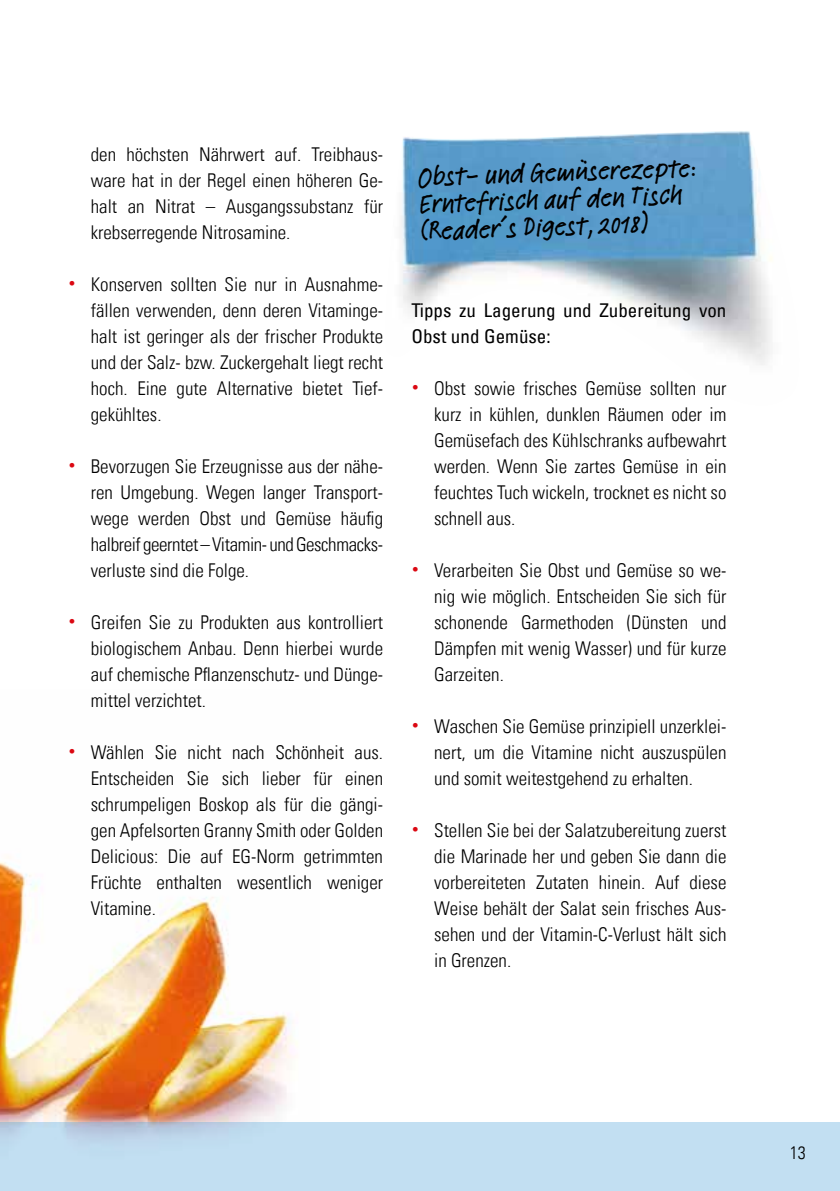
<style>
.page{position:relative;width:840px;height:1191px;background:#fff}
.page>*{position:absolute;margin:0;border:0;box-sizing:border-box;transform-origin:0 0}
.t1{font:500 28px/27px "Feltpen Com";color:#000}
.t2{font:19px/26px "Univers Com 47 Light Cond";color:#000;text-align:justify}
.t3{font:condensed 19px/26px "Univers Com 57";color:#000}
.t4{font:18px "Univers Com 47 Light Cond";color:#000}
</style>
<div class="page">
<img style="left:401px;top:131px;width:371px;height:234px">
<img style="left:0;top:861px;width:319px;height:262px">
<div style="left:0;top:1123px;width:839px;height:68px;background:#c2dff2"></div>
<p class="t2" style="left:91px;top:141px;width:293px">den höchsten Nährwert auf. Treibhaus&shy;ware hat in der Regel einen höheren Ge&shy;halt an Nitrat – Ausgangssubstanz für krebserregende Nitrosamine.</p>
<p class="t2" style="left:91px;top:271px;width:294px;text-indent:-23px"><sup>•</sup> Konserven sollten Sie nur in Ausnahme&shy;fällen verwenden, denn deren Vitaminge&shy;halt ist geringer als der frischer Produkte und der Salz- bzw. Zuckergehalt liegt recht hoch. Eine gute Alternative bietet Tief&shy;gekühltes.</p>
<p class="t2" style="left:91px;top:453px;width:293px;text-indent:-23px"><sup>•</sup> Bevorzugen Sie Erzeugnisse aus der nähe&shy;ren Umgebung. Wegen langer Transport&shy;wege werden Obst und Gemüse häufig halbreif geerntet – Vitamin- und Geschmacks&shy;verluste sind die Folge.</p>
<p class="t2" style="left:91px;top:609px;width:293px;text-indent:-23px"><sup>•</sup> Greifen Sie zu Produkten aus kontrolliert biologischem Anbau. Denn hierbei wurde auf chemische Pflanzenschutz- und Dünge&shy;mittel verzichtet.</p>
<p class="t2" style="left:91px;top:739px;width:293px;text-indent:-23px"><sup>•</sup> Wählen Sie nicht nach Schönheit aus.<br>Entscheiden Sie sich lieber für einen schrumpeligen Boskop als für die gängi&shy;gen Apfelsorten Granny Smith oder Golden Delicious: Die auf EG-Norm getrimmten Früchte enthalten wesentlich weniger Vitamine.</p>
<h1 class="t1" style="left:417px;top:163px;width:280px;rotate:-2deg">Obst- und Gemüserezepte:<br>Erntefrisch auf den Tisch (Reader´s Digest, 2018)</h1>
<p class="t3" style="left:411px;top:297px;width:316px">Tipps zu Lagerung und Zubereitung von<br>Obst und Gemüse:</p>
<p class="t2" style="left:434px;top:375px;width:294px;text-indent:-23px"><sup>•</sup> Obst sowie frisches Gemüse sollten nur kurz in kühlen, dunklen Räumen oder im Gemüsefach des Kühlschranks aufbewahrt werden. Wenn Sie zartes Gemüse in ein feuchtes Tuch wickeln, trocknet es nicht so schnell aus.</p>
<p class="t2" style="left:434px;top:557px;width:293px;text-indent:-23px"><sup>•</sup> Verarbeiten Sie Obst und Gemüse so we&shy;nig wie möglich. Entscheiden Sie sich für schonende Garmethoden (Dünsten und Dämpfen mit wenig Wasser) und für kurze Garzeiten.</p>
<p class="t2" style="left:434px;top:713px;width:293px;text-indent:-23px"><sup>•</sup> Waschen Sie Gemüse prinzipiell unzerklei&shy;nert, um die Vitamine nicht auszuspülen und somit weitestgehend zu erhalten.</p>
<p class="t2" style="left:434px;top:817px;width:294px;text-indent:-23px"><sup>•</sup> Stellen Sie bei der Salatzubereitung zuerst die Marinade her und geben Sie dann die vorbereiteten Zutaten hinein. Auf diese Weise behält der Salat sein frisches Aus&shy;sehen und der Vitamin-C-Verlust hält sich in Grenzen.</p>
<p class="t4" style="left:789px;top:1141px;width:17px">13</p>
</div>
